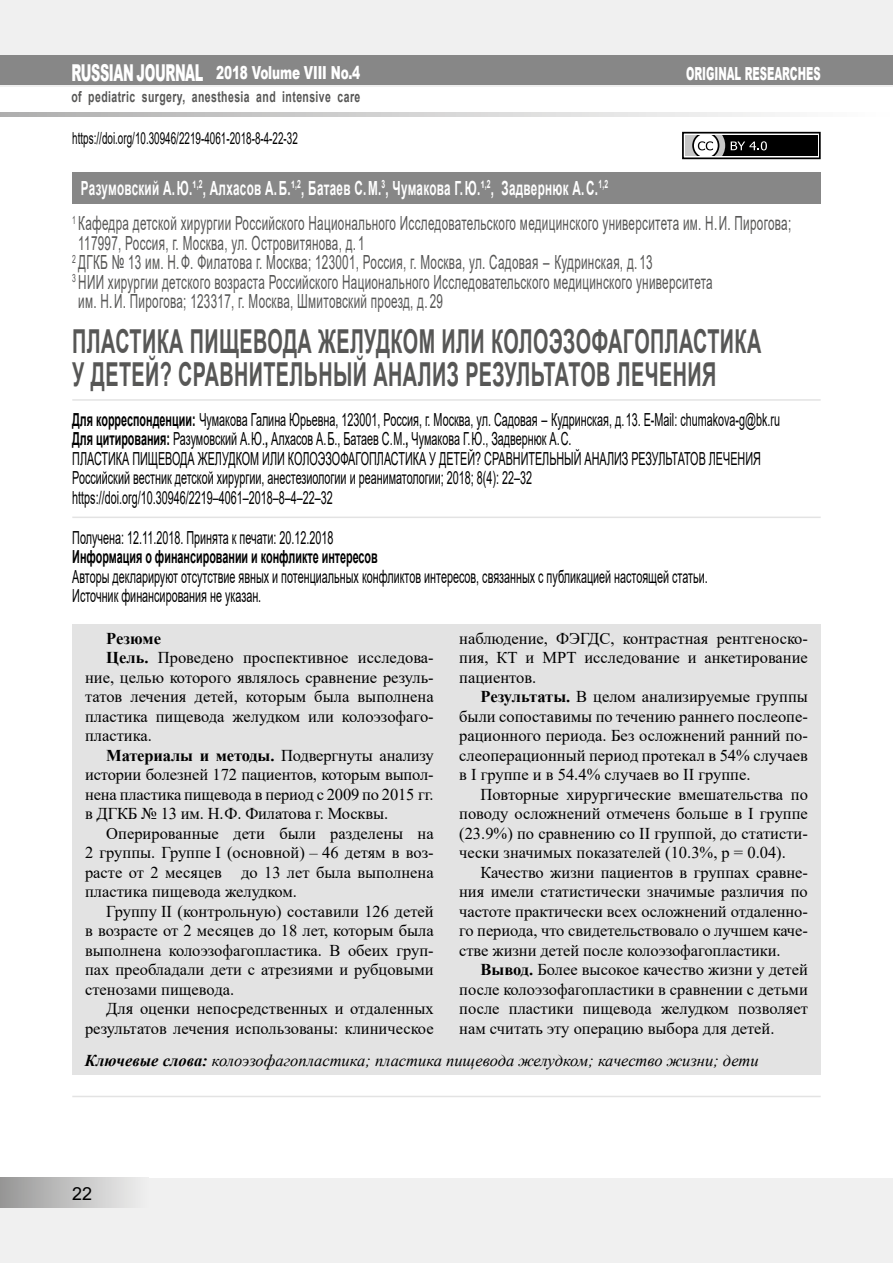
<style>
.page{position:relative;width:893px;height:1263px;background:#fff}
.page>*{position:absolute;margin:0;border:0;box-sizing:border-box;transform-origin:0 0}
.t1{font:700 33px/33px "Arial";letter-spacing:.02em;color:#575756;scale:.6 1}
.t2{font:19.5px "Arial";letter-spacing:.025em;color:#575756;scale:.6 1}
.t3{font:700 19.5px "Arial";letter-spacing:.025em;color:#fff;scale:.6 1}
.t4{font:18px/19.5px "Arial";color:#000;scale:.6 1}
.t5{font:700 18px "Arial";color:#000;scale:.6 1}
.t6{font:900 18px "Arial";letter-spacing:-.005em;color:#fff;scale:.67 1}
.t7{font:900 18px "Arial";letter-spacing:-.005em;color:#fff;scale:.56 1}
.t8{font:18px "Arial";color:#000}
.t9{font:16.5px/19.5px "Times New Roman";color:#000;text-align:justify}
.t10{font:italic 16.5px "Times New Roman";color:#000}
.t11{font:16.5px "Arial";color:#000;scale:.6 1}
.t12{font:700 16.5px "Times New Roman";color:#000}
.t13{font:700 15px "Arial";letter-spacing:.04em;color:#575756;scale:.7 1}
.s1{font-size:23.25px}
.s2{font-weight:700}
</style>
<div class="page">
<div style="left:0;top:0;width:893px;height:87px;background:#f0f0f0"></div>
<div style="left:0;top:1178px;width:893px;height:85px;background:#f0f0f0"></div>
<div style="left:0;top:55px;width:893px;height:30px;background:#878787"></div>
<div style="left:0;top:1178px;width:149px;height:30px;background:linear-gradient(to right,#979696,#f1f1f1)"></div>
<svg style="left:0;top:113px;width:775px;height:4px;background:#d1d1d1"></svg>
<div style="left:682px;top:132px;width:139px;height:27px;border:2px solid #000"></div>
<div style="left:685px;top:135px;width:132px;height:21px;background:#000"></div>
<svg style="left:685px;top:135px;width:40px;height:21px"></svg>
<svg style="left:731px;top:141px;width:36px;height:9px"></svg>
<div style="left:72px;top:172px;width:748px;height:31px;background:#878787"></div>
<hr style="left:72px;top:1096px;width:749px;height:1px;background:#e3e3e3">
<hr style="left:72px;top:399px;width:749px;height:2px;background:#e3e3e3">
<hr style="left:72px;top:517px;width:749px;height:1px;background:#e3e3e3">
<div style="left:72px;top:624px;width:749px;height:450px;background:#e3e3e3"></div>
<p class="t6" style="left:71px;top:60px;width:433px"><span class="s1">RUSSIAN JOURNAL</span> 2018 Volume VIII No.4</p>
<p class="t13" style="left:71px;top:86px;width:414px">of pediatric surgery, anesthesia and intensive care</p>
<p class="t11" style="left:72px;top:127px;width:378px">https://doi.org/10.30946/2219-4061-2018-8-4-22-32</p>
<p class="t3" style="left:81px;top:174px;width:880px">Разумовский А. Ю.¹<sup>,2</sup>, Алхасов А. Б.¹<sup>,2</sup>, Батаев С. М.<sup>3</sup>, Чумакова Г. Ю.¹<sup>,2</sup>, Задвернюк А. С.<sup>1,2</sup></p>
<p class="t7" style="left:686px;top:61px;width:242px">ORIGINAL RESEARCHES</p>
<p class="t2" style="left:72px;top:210px;width:1200px"><sup>1</sup> Кафедра детской хирургии Российского Национального Исследовательского медицинского университета им. Н. И. Пирогова;</p>
<p class="t2" style="left:78px;top:229px;width:479px">117997, Россия, г. Москва, ул. Островитянова, д. 1</p>
<p class="t2" style="left:72px;top:249px;width:969px"><sup>2</sup> ДГКБ № 13 им. Н. Ф. Филатова г. Москва; 123001, Россия, г. Москва, ул. Садовая – Кудринская, д. 13</p>
<p class="t2" style="left:72px;top:268px;width:1069px"><sup>3</sup> НИИ хирургии детского возраста Российского Национального Исследовательского медицинского университета</p>
<p class="t2" style="left:78px;top:288px;width:609px">им. Н. И. Пирогова; 123317, г. Москва, Шмитовский проезд, д. 29</p>
<h1 class="t1" style="left:72px;top:326px;width:1150px">ПЛАСТИКА ПИЩЕВОДА ЖЕЛУДКОМ ИЛИ КОЛОЭЗОФАГОПЛАСТИКА<br>У ДЕТЕЙ? СРАВНИТЕЛЬНЫЙ АНАЛИЗ РЕЗУЛЬТАТОВ ЛЕЧЕНИЯ</h1>
<p class="t4" style="left:72px;top:410px;width:1181px"><span class="s2">Для корреспонденции:</span> Чумакова Галина Юрьевна, 123001, Россия, г. Москва, ул. Садовая – Кудринская, д.13. E-Mail: chumakova-g@bk.ru <span class="s2">Для цитирования:</span> Разумовский А. Ю.<span class="s2">,</span> Алхасов А. Б., Батаев С. М.<span class="s2">,</span> Чумакова Г. Ю., Задвернюк А. С.<br>ПЛАСТИКА ПИЩЕВОДА ЖЕЛУДКОМ ИЛИ КОЛОЭЗОФАГОПЛАСТИКА У ДЕТЕЙ? СРАВНИТЕЛЬНЫЙ АНАЛИЗ РЕЗУЛЬТАТОВ ЛЕЧЕНИЯ Российский вестник детской хирургии, анестезиологии и реаниматологии; 2018; 8(4): 22–32 https://doi.org/10.30946/2219–4061–2018–8–4–22–32</p>
<p class="t4" style="left:72px;top:528px;width:437px">Получена: 12.11.2018. Принята к печати: 20.12.2018</p>
<p class="t5" style="left:72px;top:544px;width:511px">Информация о финансировании и конфликте интересов</p>
<p class="t4" style="left:72px;top:567px;width:1061px">Авторы декларируют отсутствие явных и потенциальных конфликтов интересов, связанных с публикацией настоящей статьи.<br>Источник финансирования не указан.</p>
<p class="t9" style="left:459px;top:628px;width:350px">наблюдение, ФЭГДС, контрастная рентгеноско&shy;пия, КТ и МРТ исследование и анкетирование пациентов.</p>
<p class="t9" style="left:459px;top:686px;width:350px;text-indent:21px"><span class="s2">Результаты.</span> В целом анализируемые группы были сопоставимы по течению раннего послеопе&shy;рационного периода. Без осложнений ранний по&shy;слеоперационный период протекал в 54% случаев в I группе и в 54.4% случаев во II группе.</p>
<p class="t9" style="left:459px;top:784px;width:350px;text-indent:21px">Повторные хирургические вмешательства по поводу осложнений отмеченs больше в I группе (23.9%) по сравнению со II группой, до статисти&shy;чески значимых показателей (10.3%, р = 0.04).</p>
<p class="t9" style="left:459px;top:862px;width:350px;text-indent:21px">Качество жизни пациентов в группах сравне&shy;ния имели статистически значимые различия по частоте практически всех осложнений отдаленно&shy;го периода, что свидетельствовало о лучшем каче&shy;стве жизни детей после колоэзофагопластики.</p>
<p class="t9" style="left:459px;top:959px;width:350px;text-indent:21px"><span class="s2">Вывод.</span> Более высокое качество жизни у детей после колоэзофагопластики в сравнении с детьми после пластики пищевода желудком позволяет нам считать эту операцию выбора для детей.</p>
<p class="t10" style="left:85px;top:1049px;width:675px"><span class="s2">Ключевые слова:</span> колоэзофагопластика; пластика пищевода желудком; качество жизни; дети</p>
<p class="t12" style="left:106px;top:626px;width:56px">Резюме</p>
<p class="t9" style="left:106px;top:647px;width:329px"><span class="s2">Цель.</span> Проведено проспективное исследова-</p>
<p class="t9" style="left:85px;top:667px;width:350px">ние, целью которого являлось сравнение резуль-</p>
<p class="t9" style="left:85px;top:686px;width:350px">татов лечения детей, которым была выполнена</p>
<p class="t9" style="left:85px;top:706px;width:350px">пластика пищевода желудком или колоэзофаго-</p>
<p class="t9" style="left:85px;top:725px;width:68px">пластика.</p>
<p class="t9" style="left:106px;top:745px;width:329px"><span class="s2">Материалы и методы.</span> Подвергнуты анализу</p>
<p class="t9" style="left:85px;top:764px;width:350px">истории болезней 172 пациентов, которым выпол-</p>
<p class="t9" style="left:85px;top:784px;width:350px">нена пластика пищевода в период с 2009 по 2015 гг.</p>
<p class="t9" style="left:85px;top:803px;width:305px">в ДГКБ № 13 им. Н. Ф. Филатова г. Москвы.</p>
<p class="t9" style="left:106px;top:823px;width:329px">Оперированные дети были разделены на</p>
<p class="t9" style="left:85px;top:842px;width:350px">2 группы. Группе I (основной) – 46 детям в воз-</p>
<p class="t9" style="left:85px;top:862px;width:350px">расте от 2 месяцев до 13 лет была выполнена</p>
<p class="t9" style="left:85px;top:881px;width:213px">пластика пищевода желудком.</p>
<p class="t9" style="left:106px;top:901px;width:329px">Группу II (контрольную) составили 126 детей</p>
<p class="t9" style="left:85px;top:920px;width:350px">в возрасте от 2 месяцев до 18 лет, которым была</p>
<p class="t9" style="left:85px;top:940px;width:350px">выполнена колоэзофагопластика. В обеих груп-</p>
<p class="t9" style="left:85px;top:959px;width:350px">пах преобладали дети с атрезиями и рубцовыми</p>
<p class="t9" style="left:85px;top:979px;width:151px">стенозами пищевода.</p>
<p class="t9" style="left:106px;top:998px;width:329px">Для оценки непосредственных и отдаленных</p>
<p class="t9" style="left:85px;top:1018px;width:350px">результатов лечения использованы: клиническое</p>
<p class="t8" style="left:72px;top:1181px;width:22px">22</p>
</div>
